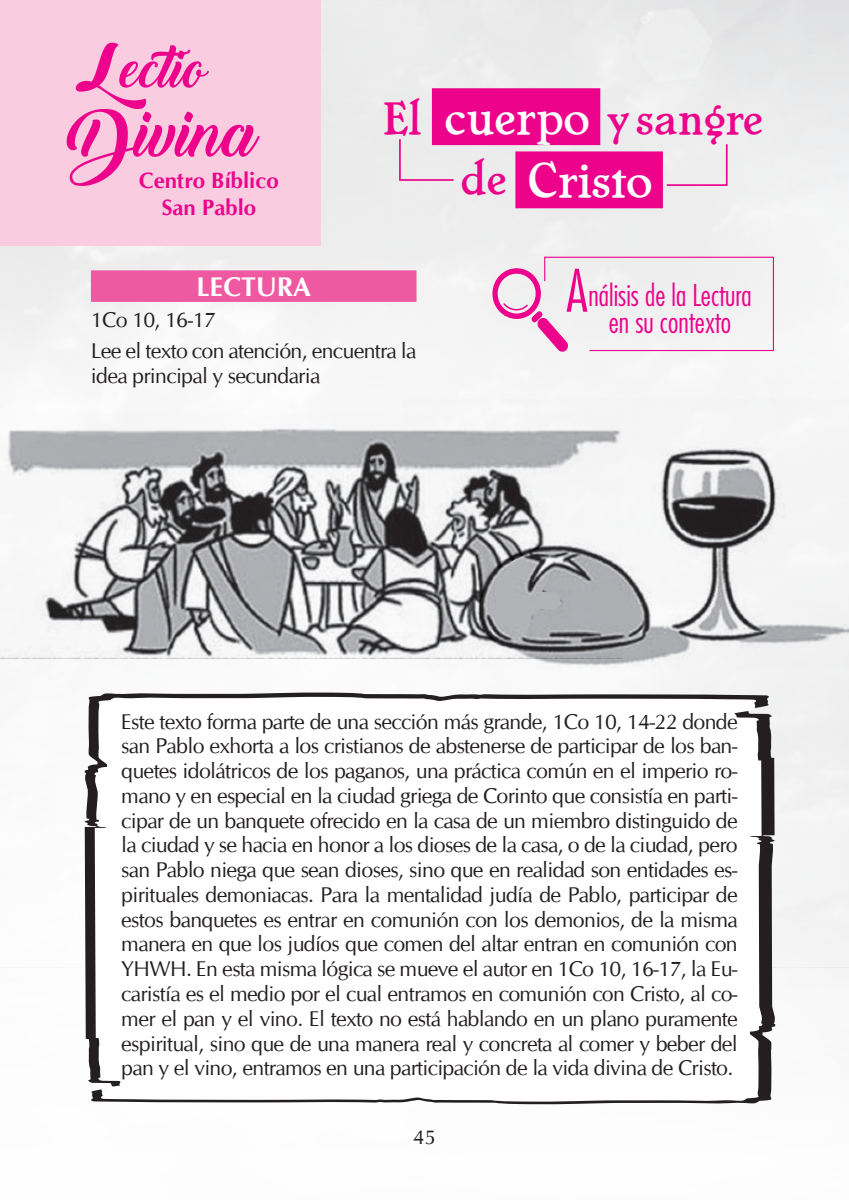
<style>
.page{position:relative;width:849px;height:1200px;background:#fff}
.page>*{position:absolute;margin:0;border:0;box-sizing:border-box;transform-origin:0 0}
.t1{font:63.68px "Backto Black Demo";color:#ed028c}
.t2{font:63.23px "Backto Black Demo";color:#ed028c}
.t3{font:300 condensed 56.93px "Futura";color:#ed028c}
.t4{font:52.43px "Backto Black Demo";color:#ed028c}
.t5{font:48.15px "Cheboygan";color:#fff}
.t6{font:45px "Cheboygan";color:#ed028c}
.t7{font:300 condensed 29.25px/27px "Futura";color:#ed028c;text-align:center}
.t8{font:700 27px "CG Omega";color:#fff}
.t9{font:700 22.05px/26.6px "CG Omega";color:#ed028c;text-align:center}
.t10{font:21.38px/24.8px "CG Omega";letter-spacing:-.03em;color:#231f20}
.t11{font:20.25px "CG Omega";color:#231f20}
.s1{font-size:48.15px;color:#fff}
.s2{font-size:45px;color:#ed028c}
</style>
<div class="page">
<img style="left:0;top:0;width:848px;height:1105px">
<div style="left:0;top:0;width:321px;height:246px;background:#f9ccdf"></div>
<svg style="left:84px;top:692px;width:692px;height:411px;fill:#231f20"></svg>
<svg style="left:94px;top:696px;width:669px;height:405px"></svg>
<svg style="left:492px;top:256px;width:282px;height:96px"></svg>
<div style="left:91px;top:270px;width:325px;height:32px;background:#ef59a1"></div>
<div style="left:432px;top:88px;width:168px;height:57px;background:#ed028c"></div>
<div style="left:515px;top:151px;width:147px;height:57px;background:#ed028c"></div>
<svg style="left:398px;top:137px;width:57px;height:45px;background:#ebccdf"></svg>
<svg style="left:664px;top:142px;width:64px;height:45px;background:#ede0e8"></svg>
<img style="left:0;top:414px;width:403px;height:244px">
<img style="left:403px;top:399px;width:445px;height:269px">
<h2 class="t2" style="left:76px;top:33px;width:72px">L</h2>
<h3 class="t4" style="left:122px;top:39px;width:87px">ectio</h3>
<h1 class="t1" style="left:67px;top:97px;width:192px">Divina</h1>
<p class="t9" style="left:139px;top:167px;width:141px">Centro Bíblico<br>San Pablo</p>
<h3 class="t6" style="left:382px;top:91px;width:381px">El <span class="s1">cuerpo</span> y sangre</h3>
<h3 class="t5" style="left:460px;top:150px;width:193px"><span class="s2">de</span> Cristo</h3>
<p class="t8" style="left:196px;top:269px;width:116px">LECTURA</p>
<p class="t10" style="left:91px;top:304px;width:327px;line-height:31.1px">1Co 10, 16-17<br>Lee el texto con atención, encuentra la</p>
<p class="t10" style="left:91px;top:363px;width:231px">idea principal y secundaria</p>
<h3 class="t3" style="left:566px;top:257px;width:22px">A</h3>
<h3 class="t7" style="left:588px;top:281px;width:165px">nálisis de la Lectura en su contexto</h3>
<p class="t10" style="left:121px;top:709px;width:618px;text-align:justify">Este texto forma parte de una sección más grande, 1Co 10, 14-22 donde san Pablo exhorta a los cristianos de abstenerse de participar de los ban&shy;quetes idolátricos de los paganos, una práctica común en el imperio ro&shy;mano y en especial en la ciudad griega de Corinto que consistía en parti&shy;cipar de un banquete ofrecido en la casa de un miembro distinguido de la ciudad y se hacia en honor a los dioses de la casa, o de la ciudad, pero san Pablo niega que sean dioses, sino que en realidad son entidades es&shy;pirituales demoniacas. Para la mentalidad judía de Pablo, participar de estos banquetes es entrar en comunión con los demonios, de la misma manera en que los judíos que comen del altar entran en comunión con YHWH. En esta misma lógica se mueve el autor en 1Co 10, 16-17, la Eu&shy;caristía es el medio por el cual entramos en comunión con Cristo, al co&shy;mer el pan y el vino. El texto no está hablando en un plano puramente espiritual, sino que de una manera real y concreta al comer y beber del pan y el vino, entramos en una participación de la vida divina de Cristo.</p>
<p class="t11" style="left:413px;top:1125px;width:24px">45</p>
</div>
